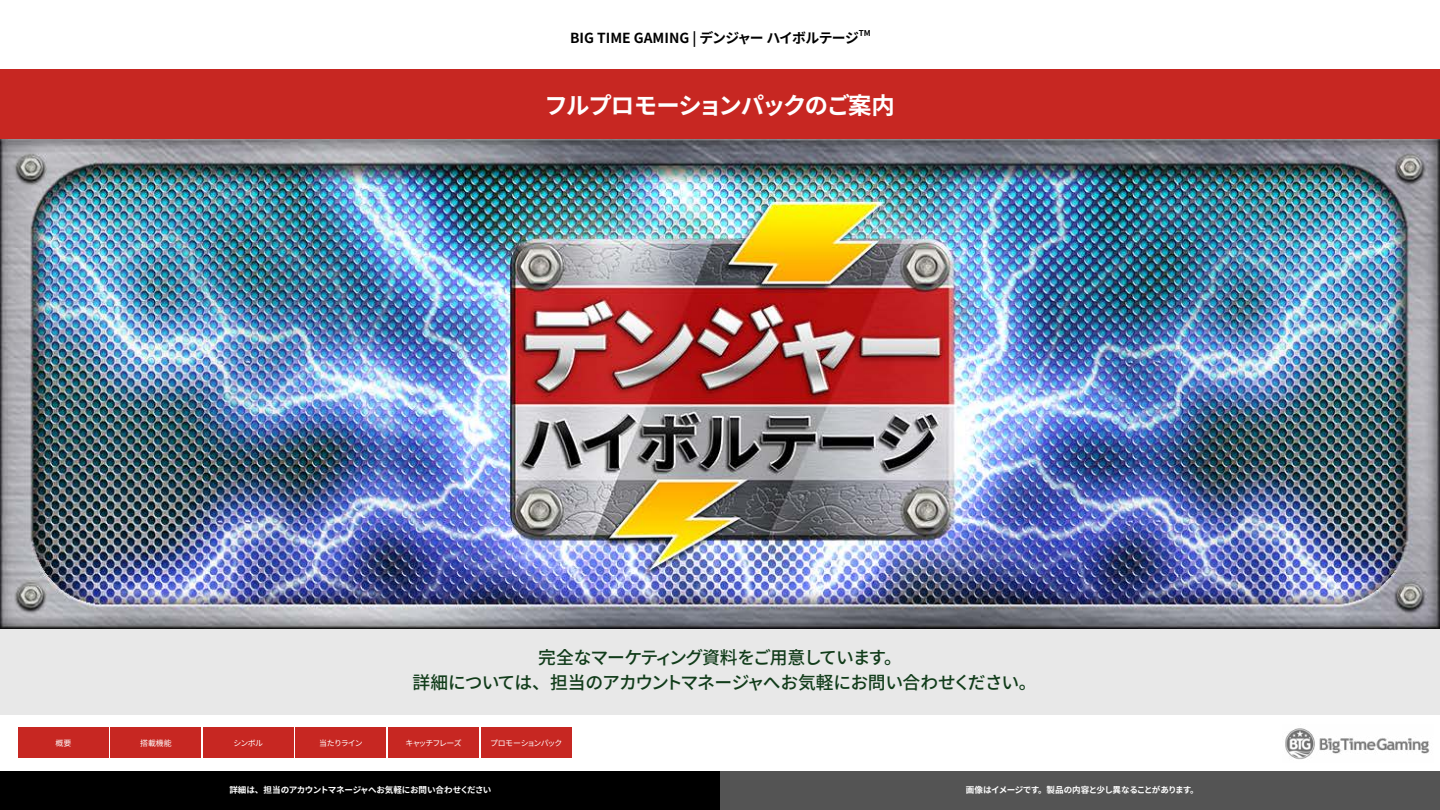
<style>
.page{position:relative;width:1440px;height:810px;background:#fff}
.page>*{position:absolute;margin:0;border:0;box-sizing:border-box;transform-origin:0 0}
.t1{font:700 23.4px "Noto Sans CJ Ktc";letter-spacing:-.06em;color:#fff}
.t2{font:500 17.85px/24.3px "Noto Sans CJ Ktc";letter-spacing:-.055em;color:#113c1a;text-align:center}
.t3{font:700 13.88px "Noto Sans CJ Ktc";letter-spacing:-.02em;color:#000}
.t4{font:700 8.55px "Noto Sans CJ Ktc";letter-spacing:-.045em;color:#fff}
.t5{font:700 8.1px "Noto Sans CJ Ktc";color:#000}
.t6{font:7.95px "Noto Sans CJ Ktc";letter-spacing:-.09em;color:#fff}
.t7{font:7.95px "Noto Sans CJ Ktc";letter-spacing:-.125em;color:#fff}
</style>
<div class="page">
<div style="left:0;top:70px;width:1440px;height:644px;background:#e8e8e8"></div>
<img style="left:1285px;top:728px;width:145px;height:32px">
<div style="left:18px;top:728px;width:91px;height:30px;background:#c72722"></div>
<div style="left:111px;top:728px;width:90px;height:30px;background:#c72722"></div>
<div style="left:203px;top:728px;width:90px;height:30px;background:#c72722"></div>
<div style="left:296px;top:728px;width:90px;height:30px;background:#c72722"></div>
<div style="left:388px;top:728px;width:91px;height:30px;background:#c72722"></div>
<div style="left:481px;top:728px;width:90px;height:30px;background:#c72722"></div>
<img style="left:0;top:138px;width:1440px;height:491px">
<div style="left:0;top:69px;width:1440px;height:69px;background:#c72722"></div>
<div style="left:0;top:771px;width:720px;height:39px;background:#000"></div>
<div style="left:720px;top:771px;width:720px;height:39px;background:#545454"></div>
<h3 class="t3" style="left:570px;top:30px;width:290px">BIG TIME GAMING | デンジャー ハイボルテージ</h3>
<p class="t5" style="left:859px;top:29px;width:13px">TM</p>
<h1 class="t1" style="left:544px;top:92px;width:352px">フルプロモーションパックのご案内</h1>
<h2 class="t2" style="left:413px;top:646px;width:625px">完全なマーケティング資料をご用意しています。<br>詳細については、担当のアカウントマネージャへお気軽にお問い合わせください。</h2>
<p class="t6" style="left:56px;top:738px;width:17px">概要</p>
<p class="t6" style="left:140px;top:738px;width:33px">搭載機能</p>
<p class="t6" style="left:233px;top:738px;width:31px">シンボル</p>
<p class="t6" style="left:319px;top:738px;width:45px">当たりライン</p>
<p class="t7" style="left:405px;top:738px;width:58px">キャッチフレーズ</p>
<p class="t6" style="left:490px;top:738px;width:74px">プロモーションパック</p>
<p class="t4" style="left:229px;top:785px;width:264px">詳細は、担当のアカウントマネージャへお気軽にお問い合わせください</p>
<p class="t4" style="left:966px;top:785px;width:235px">画像はイメージです。製品の内容と少し異なることがあります。</p>
</div>
